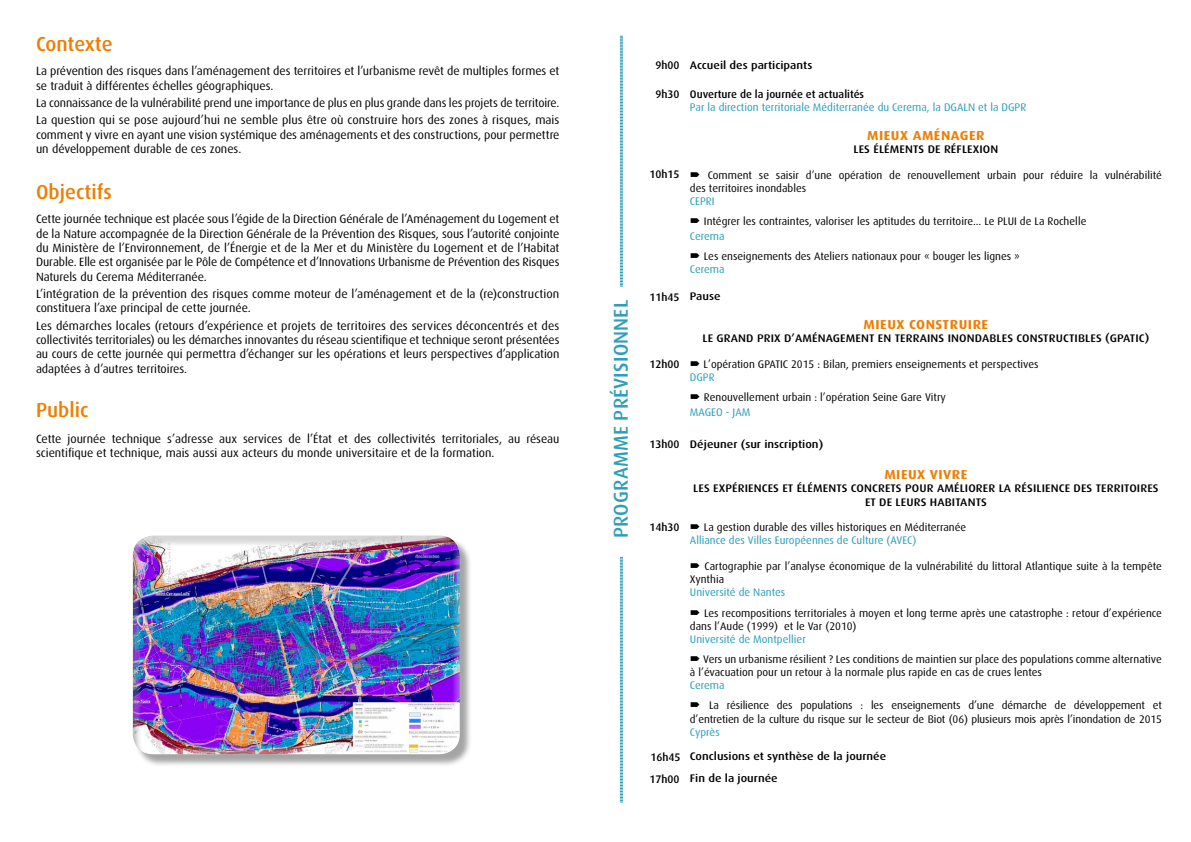
<style>
.page{position:relative;width:1191px;height:842px;background:#fff}
.page>*{position:absolute;margin:0;border:0;box-sizing:border-box;transform-origin:0 0}
.t1{font:500 20.3px "Dax OT";color:#ef7d00}
.t2{font:500 20px "Dax OT";letter-spacing:.01em;color:#2f9eb8}
.t3{font:700 13px "Dax OT";letter-spacing:.035em;color:#ef7d00;scale:1.1 1}
.t4{font:12px/14.4px "Dax OT";color:#000}
.t5{font:11px/13.2px "Dax OT";color:#000}
.t6{font:500 11px/13.2px "Dax OT";color:#000;text-align:center;scale:1.1 1}
.t7{font:11px "Dax OT";color:#279cba}
.t8{font:500 11px "Dax OT";color:#000}
</style>
<div class="page">
<div style="left:134px;top:537px;width:338px;height:230px;background:#878787;opacity:.75"></div>
<div style="left:132px;top:533px;width:329px;height:209px;background:#fff;opacity:.75"></div>
<div style="left:132px;top:540px;width:329px;height:214px;background:#878787;opacity:.75"></div>
<svg style="left:620px;top:36px;width:3px;height:251px"></svg>
<svg style="left:620px;top:557px;width:3px;height:246px"></svg>
<h1 class="t1" style="left:36px;top:33px;width:78px">Contexte</h1>
<p class="t4" style="left:36px;top:64px;width:525px">La prévention des risques dans l’aménagement des territoires et l’urbanisme revêt de multiples formes et se traduit à différentes échelles géographiques.</p>
<p class="t4" style="left:36px;top:94px;width:525px;line-height:17.2px">La connaissance de la vulnérabilité prend une importance de plus en plus grande dans les projets de territoire.<br>La question qui se pose aujourd’hui ne semble plus être où construire hors des zones à risques, mais</p>
<p class="t4" style="left:36px;top:127px;width:525px">comment y vivre en ayant une vision systémique des aménagements et des constructions, pour permettre un développement durable de ces zones.</p>
<h1 class="t1" style="left:36px;top:180px;width:77px">Objectifs</h1>
<p class="t4" style="left:36px;top:212px;width:525px;text-align:justify">Cette journée technique est placée sous l’égide de la Direction Générale de l’Aménagement du Logement et de la Nature accompagnée de la Direction Générale de la Prévention des Risques, sous l’autorité conjointe du Ministère de l’Environnement, de l’Énergie et de la Mer et du Ministère du Logement et de l’Habitat Durable. Elle est organisée par le Pôle de Compétence et d’Innovations Urbanisme de Prévention des Risques Naturels du Cerema Méditerranée.</p>
<p class="t4" style="left:36px;top:287px;width:525px">L’intégration de la prévention des risques comme moteur de l’aménagement et de la (re)construction constituera l’axe principal de cette journée.</p>
<p class="t4" style="left:36px;top:318px;width:525px;text-align:justify">Les démarches locales (retours d’expérience et projets de territoires des services déconcentrés et des collectivités territoriales) ou les démarches innovantes du réseau scientifique et technique seront présentées au cours de cette journée qui permettra d’échanger sur les opérations et leurs perspectives d’application adaptées à d’autres territoires.</p>
<h1 class="t1" style="left:36px;top:398px;width:54px">Public</h1>
<p class="t4" style="left:36px;top:431px;width:525px">Cette journée technique s’adresse aux services de l’État et des collectivités territoriales, au réseau scientifique et technique, mais aussi aux acteurs du monde universitaire et de la formation.</p>
<h2 class="t2" style="left:610px;top:538px;width:240px;rotate:-90deg">PROGRAMME PRÉVISIONNEL</h2>
<p class="t8" style="left:655px;top:59px;width:26px">9h00</p>
<p class="t8" style="left:655px;top:88px;width:26px">9h30</p>
<p class="t8" style="left:649px;top:168px;width:32px">10h15</p>
<p class="t8" style="left:649px;top:291px;width:32px">11h45</p>
<p class="t8" style="left:649px;top:358px;width:32px">12h00</p>
<p class="t8" style="left:649px;top:438px;width:32px">13h00</p>
<p class="t8" style="left:649px;top:521px;width:32px">14h30</p>
<p class="t8" style="left:650px;top:751px;width:32px">16h45</p>
<p class="t8" style="left:649px;top:773px;width:32px">17h00</p>
<p class="t6" style="left:690px;top:59px;width:113px">Accueil des participants</p>
<p class="t8" style="left:690px;top:88px;width:176px">Ouverture de la journée et actualités</p>
<p class="t7" style="left:690px;top:101px;width:338px">Par la direction territoriale Méditerranée du Cerema, la DGALN et la DGPR</p>
<p class="t3" style="left:867px;top:128px;width:108px">MIEUX AMÉNAGER</p>
<p class="t6" style="left:853px;top:143px;width:133px">LES ÉLÉMENTS DE RÉFLEXION</p>
<p class="t5" style="left:690px;top:169px;width:473px;text-indent:18px">Comment se saisir d’une opération de renouvellement urbain pour réduire la vulnérabilité des territoires inondables</p>
<p class="t7" style="left:690px;top:195px;width:26px">CEPRI</p>
<p class="t5" style="left:704px;top:215px;width:384px">Intégrer les contraintes, valoriser les aptitudes du territoire... Le PLUI de La Rochelle</p>
<p class="t7" style="left:690px;top:230px;width:36px">Cerema</p>
<p class="t5" style="left:704px;top:249px;width:317px">Les enseignements des Ateliers nationaux pour « bouger les lignes »</p>
<p class="t7" style="left:690px;top:263px;width:36px">Cerema</p>
<p class="t6" style="left:690px;top:290px;width:29px">Pause</p>
<p class="t3" style="left:863px;top:317px;width:115px">MIEUX CONSTRUIRE</p>
<p class="t6" style="left:702px;top:332px;width:408px">LE GRAND PRIX D’AMÉNAGEMENT EN TERRAINS INONDABLES CONSTRUCTIBLES (GPATIC)</p>
<p class="t5" style="left:703px;top:358px;width:336px">L’opération GPATIC 2015 : Bilan, premiers enseignements et perspectives</p>
<p class="t7" style="left:690px;top:371px;width:26px">DGPR</p>
<p class="t5" style="left:704px;top:391px;width:244px">Renouvellement urbain : l’opération Seine Gare Vitry</p>
<p class="t7" style="left:690px;top:406px;width:62px">MAGEO - JAM</p>
<p class="t6" style="left:690px;top:438px;width:123px">Déjeuner (sur inscription)</p>
<p class="t3" style="left:884px;top:467px;width:77px">MIEUX VIVRE</p>
<p class="t6" style="left:693px;top:482px;width:424px">LES EXPÉRIENCES ET ÉLÉMENTS CONCRETS POUR AMÉLIORER LA RÉSILIENCE DES TERRITOIRES<br>ET DE LEURS HABITANTS</p>
<p class="t5" style="left:704px;top:521px;width:264px">La gestion durable des villes historiques en Méditerranée</p>
<p class="t7" style="left:690px;top:534px;width:228px">Alliance des Villes Européennes de Culture (AVEC)</p>
<p class="t5" style="left:690px;top:560px;width:473px;text-indent:15px">Cartographie par l’analyse économique de la vulnérabilité du littoral Atlantique suite à la tempête<br>Xynthia</p>
<p class="t7" style="left:690px;top:586px;width:97px">Université de Nantes</p>
<p class="t5" style="left:690px;top:606px;width:473px;text-indent:14px">Les recompositions territoriales à moyen et long terme après une catastrophe : retour d’expérience dans l’Aude (1999) et le Var (2010)</p>
<p class="t7" style="left:690px;top:633px;width:117px">Université de Montpellier</p>
<p class="t5" style="left:690px;top:653px;width:473px;text-indent:13px">Vers un urbanisme résilient ? Les conditions de maintien sur place des populations comme alternative à l’évacuation pour un retour à la normale plus rapide en cas de crues lentes</p>
<p class="t7" style="left:690px;top:679px;width:36px">Cerema</p>
<p class="t5" style="left:690px;top:699px;width:473px;text-align:right">La résilience des populations : les enseignements d’une démarche de développement et d’entretien de la culture du risque sur le secteur de Biot (06) plusieurs mois après l’inondation de 2015</p>
<p class="t7" style="left:690px;top:726px;width:31px">Cyprès</p>
<p class="t6" style="left:690px;top:746px;width:180px;line-height:21.7px;text-align:left">Conclusions et synthèse de la journée<br>Fin de la journée</p>
</div>
